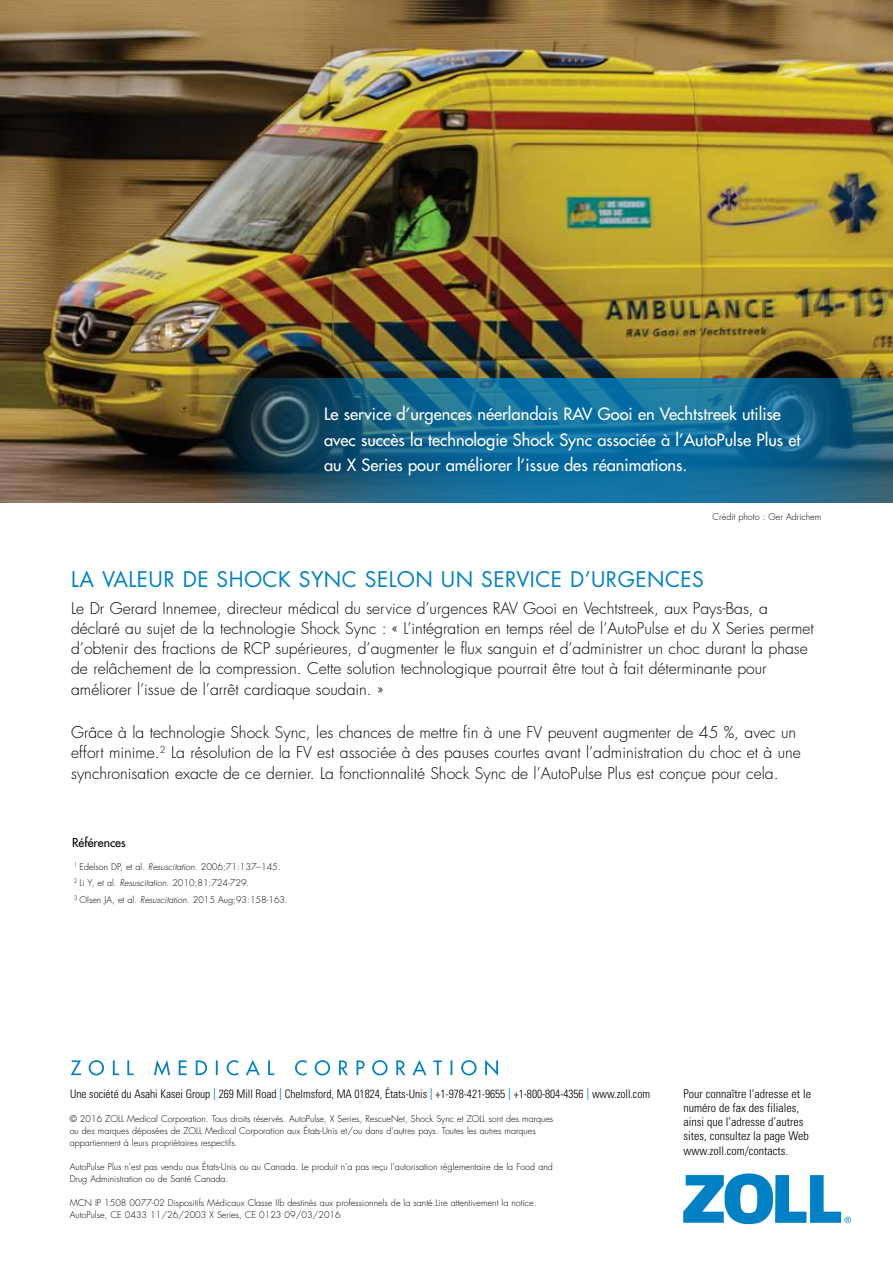
<style>
.page{position:relative;width:893px;height:1263px;background:#fff}
.page>*{position:absolute;margin:0;border:0;box-sizing:border-box;transform-origin:0 0}
.t1{font:21px "Futura Std";letter-spacing:.02em;color:#0081c6}
.t2{font:500 16.5px/25.5px "Futura Std";color:#fff}
.t3{font:300 15.75px/20.2px "Futura Std";color:#000}
.t4{font:300 condensed 12px/14.2px "Univers";color:#000}
.t5{font:500 12px "Futura Std";color:#000}
.t6{font:300 condensed 11.85px "Univers";letter-spacing:-.005em;color:#000}
.t7{font:300 9px/12px "Futura Std";color:#000}
.s1{font-style:italic}
.s2{font-weight:400;color:#0081c6}
</style>
<div class="page">
<img style="left:0;top:0;width:893px;height:502px">
<svg style="left:207px;top:378px;width:686px;height:124px;background:#196183"></svg>
<svg style="left:683px;top:1173px;width:168px;height:52px"></svg>
<svg style="left:71px;top:1060px;width:427px;height:16px"></svg>
<h2 class="t2" style="left:324px;top:402px;width:478px">Le service d’urgences néerlandais RAV Gooi en Vechtstreek utilise avec succès la technologie Shock Sync associée à l’AutoPulse Plus et au X Series pour améliorer l’issue des réanimations.</h2>
<p class="t7" style="left:713px;top:511px;width:110px">Crédit photo : Ger Adrichem</p>
<h1 class="t1" style="left:71px;top:565px;width:634px">LA VALEUR DE SHOCK SYNC SELON UN SERVICE D’URGENCES</h1>
<p class="t3" style="left:71px;top:598px;width:744px">Le Dr Gerard Innemee, directeur médical du service d’urgences RAV Gooi en Vechtstreek, aux Pays-Bas, a déclaré au sujet de la technologie Shock Sync : « L’intégration en temps réel de l’AutoPulse et du X Series permet d’obtenir des fractions de RCP supérieures, d’augmenter le flux sanguin et d’administrer un choc durant la phase de relâchement de la compression. Cette solution technologique pourrait être tout à fait déterminante pour améliorer l’issue de l’arrêt cardiaque soudain. »</p>
<p class="t3" style="left:71px;top:723px;width:731px">Grâce à la technologie Shock Sync, les chances de mettre fin à une FV peuvent augmenter de 45 %, avec un effort minime.<sup>2</sup> La résolution de la FV est associée à des pauses courtes avant l’administration du choc et à une synchronisation exacte de ce dernier. La fonctionnalité Shock Sync de l’AutoPulse Plus est conçue pour cela.</p>
<h3 class="t5" style="left:72px;top:835px;width:55px">Références</h3>
<p class="t7" style="left:74px;top:858px;width:216px;line-height:16.8px"><sup>1</sup> Edelson DP, et al. <span class="s1">Resuscitation.</span> 2006;71:137–145.<br><sup>2</sup> Li Y, et al. <span class="s1">Resuscitation.</span> 2010;81:724-729.<br><sup>3</sup> Olsen JA, et al. <span class="s1">Resuscitation.</span> 2015 Aug;93:158-163.</p>
<h3 class="t6" style="left:70px;top:1087px;width:581px">Une société du Asahi Kasei Group <span class="s2">|</span> 269 Mill Road <span class="s2">|</span> Chelmsford, MA 01824, États-Unis <span class="s2">|</span> +1-978-421-9655 <span class="s2">|</span> +1-800-804-4356 <span class="s2">|</span> www.zoll.com</h3>
<p class="t7" style="left:70px;top:1113px;width:485px">© 2016 ZOLL Medical Corporation. Tous droits réservés. AutoPulse, X Series, RescueNet, Shock Sync et ZOLL sont des marques ou des marques déposées de ZOLL Medical Corporation aux États-Unis et/ou dans d’autres pays. Toutes les autres marques appartiennent à leurs propriétaires respectifs.</p>
<p class="t7" style="left:70px;top:1161px;width:485px">AutoPulse Plus n’est pas vendu aux États-Unis ou au Canada. Le produit n’a pas reçu l’autorisation réglementaire de la Food and<br>Drug Administration ou de Santé Canada.</p>
<p class="t7" style="left:70px;top:1197px;width:468px">MCN IP 1508 0077-02 Dispositifs Médicaux Classe IIb destinés aux professionnels de la santé.Lire attentivement la notice.<br>AutoPulse, CE 0433 11/26/2003 X Series, CE 0123 09/03/2016</p>
<h3 class="t4" style="left:683px;top:1086px;width:129px">Pour connaître l’adresse et le numéro de fax des filiales, ainsi que l’adresse d’autres sites, consultez la page Web www.zoll.com/contacts.</h3>
</div>
